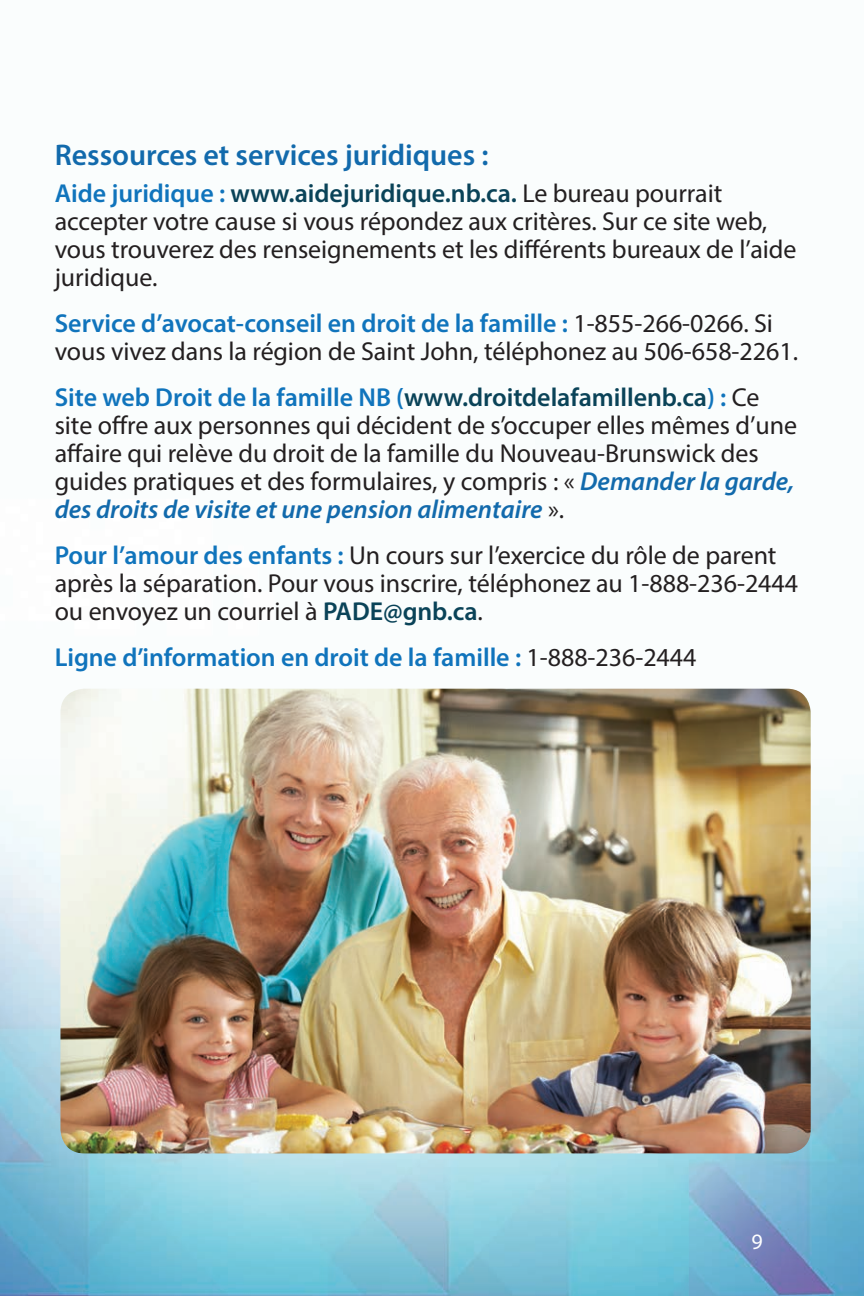
<style>
.page{position:relative;width:864px;height:1296px;background:#fff}
.page>*{position:absolute;margin:0;border:0;box-sizing:border-box;transform-origin:0 0}
.heads{font:600 30px "Myriad Pro";color:#126aac}
.text-GRANDPARENTS{font:26px/28px "Myriad Pro";color:#231f20}
.text-GRANDPARENTS-2{font:600 26px "Myriad Pro";color:#1074bc}
.t1{font:22px "Myriad Pro";color:#fff}
.s1{font-weight:600;color:#1074bc}
.s2{font-weight:600;color:#0a4358}
.s3{font-weight:600;font-style:italic;color:#126aac}
.s4{font-weight:400;color:#231f20}
</style>
<div class="page">
<img style="left:0;top:688px;width:864px;height:608px">
<img style="left:60px;top:689px;width:751px;height:464px">
<p class="heads" style="left:55px;top:136px;width:435px">Ressources et services juridiques :</p>
<p class="text-GRANDPARENTS" style="left:55px;top:179px;width:743px"><span class="s1">Aide juridique :</span> <span class="s2">www.aidejuridique.nb.ca.</span> Le bureau pourrait accepter votre cause si vous répondez aux critères. Sur ce site web, vous trouverez des renseignements et les différents bureaux de l’aide juridique.</p>
<p class="text-GRANDPARENTS" style="left:55px;top:309px;width:745px"><span class="s1">Service d’avocat-conseil en droit de la famille :</span> 1-855-266-0266. Si vous vivez dans la région de Saint John, téléphonez au 506-658-2261.</p>
<p class="text-GRANDPARENTS" style="left:55px;top:383px;width:744px"><span class="s1">Site web Droit de la famille NB (</span><span class="s2">www.droitdelafamillenb.ca</span><span class="s1">) :</span> Ce site offre aux personnes qui décident de s’occuper elles mêmes d’une affaire qui relève du droit de la famille du Nouveau-Brunswick des guides pratiques et des formulaires, y compris : « <span class="s3">Demander la garde, des droits de visite et une pension alimentaire</span> ».</p>
<p class="text-GRANDPARENTS" style="left:55px;top:541px;width:745px"><span class="s1">Pour l’amour des enfants :</span> Un cours sur l’exercice du rôle de parent après la séparation. Pour vous inscrire, téléphonez au 1-888-236-2444 ou envoyez un courriel à <span class="s2">PADE@gnb.ca</span>.</p>
<p class="text-GRANDPARENTS-2" style="left:55px;top:641px;width:643px">Ligne d’information en droit de la famille : <span class="s4">1-888-236-2444</span></p>
<p class="t1" style="left:752px;top:1228px;width:13px">9</p>
</div>
